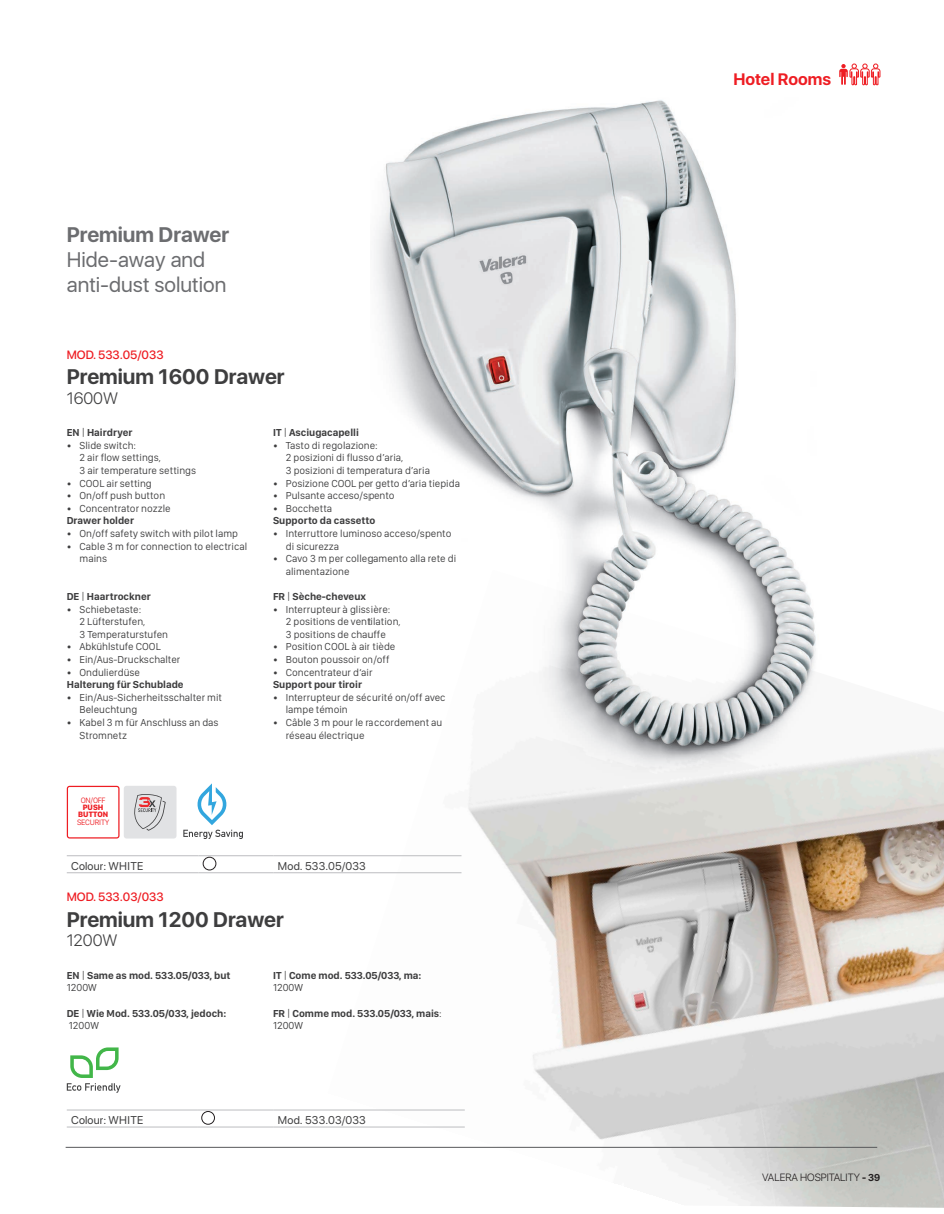
<style>
.page{position:relative;width:944px;height:1214px;background:#fff}
.page>*{position:absolute;margin:0;border:0;box-sizing:border-box;transform-origin:0 0}
.t1{font:700 21px "SFUI Display";color:#3e3e3f}
.t2{font:21px "SFUI Display";color:#6c6d70}
.t3{font:700 21px "SFUI Display";color:#6c6d70}
.t4{font:300 16.5px "SFUI Display";color:#3e3e3f}
.t5{font:700 16.5px "SFUI Display";color:#ee1d23}
.t6{font:500 12px "SF Pro Display";color:#ee1d23}
.t7{font:11.25px "SF Pro Display";letter-spacing:.015em;color:#3e3e3f}
.t8{font:10.5px/12.6px "SF Compact Display";color:#3e3e3f}
.t9{font:700 10.5px/12.6px "SF Compact Display";color:#3e3e3f}
.t10{font:300 10.5px "SF Pro Display";color:#231f20}
.t11{font:8.1px/7.5px "SF Compact Display";letter-spacing:-.025em;color:#ee1d23;text-align:center}
.s1{font-weight:400}
.s2{font-weight:800}
.s3{font-family:"SF Compact Display";font-weight:700}
</style>
<div class="page">
<img style="left:327px;top:747px;width:617px;height:460px">
<hr style="left:67px;top:855px;width:131px;height:1px;background:#bcbdc0">
<hr style="left:198px;top:855px;width:76px;height:1px;background:#bcbdc0">
<hr style="left:274px;top:855px;width:187px;height:1px;background:#bcbdc0">
<hr style="left:67px;top:872px;width:131px;height:1px;background:#bcbdc0">
<hr style="left:198px;top:872px;width:76px;height:1px;background:#bcbdc0">
<hr style="left:274px;top:872px;width:187px;height:1px;background:#bcbdc0">
<div style="left:203px;top:857px;width:13px;height:13px;border:1px solid #231f20;border-radius:50%"></div>
<hr style="left:67px;top:1109px;width:130px;height:1px;background:#bcbdc0">
<hr style="left:197px;top:1109px;width:77px;height:1px;background:#bcbdc0">
<hr style="left:274px;top:1109px;width:191px;height:1px;background:#bcbdc0">
<hr style="left:67px;top:1126px;width:130px;height:1px;background:#bcbdc0">
<hr style="left:197px;top:1126px;width:77px;height:1px;background:#bcbdc0">
<hr style="left:274px;top:1126px;width:191px;height:1px;background:#bcbdc0">
<div style="left:201px;top:1111px;width:14px;height:13px;border:1px solid #231f20;border-radius:50%"></div>
<svg style="left:839px;top:64px;width:41px;height:21px"></svg>
<img style="left:370px;top:100px;width:454px;height:687px">
<svg style="left:67px;top:785px;width:52px;height:53px"></svg>
<div style="left:124px;top:785px;width:52px;height:53px;background:#e1e2e4;border-radius:3px"></div>
<svg style="left:134px;top:794px;width:32px;height:36px"></svg>
<svg style="left:67px;top:1047px;width:54px;height:45px"></svg>
<svg style="left:183px;top:783px;width:60px;height:56px"></svg>
<hr style="left:66px;top:1147px;width:811px;height:1px;background:#57585a">
<p class="t3" style="left:67px;top:222px;width:164px">Premium Drawer</p>
<p class="t2" style="left:67px;top:243px;width:140px">Hide-away and</p>
<p class="t2" style="left:67px;top:269px;width:161px">anti-dust solution</p>
<p class="t6" style="left:67px;top:346px;width:98px">MOD. 533.05/033</p>
<p class="t1" style="left:67px;top:364px;width:219px">Premium 1600 Drawer</p>
<p class="t4" style="left:67px;top:387px;width:53px">1600W</p>
<p class="t9" style="left:67px;top:427px;width:67px">EN <span class="s1">|</span> Hairdryer</p>
<p class="t8" style="left:80px;top:440px;width:118px;text-indent:-13px">• Slide switch:<br>2 air flow settings,<br>3 air temperature settings</p>
<p class="t8" style="left:67px;top:477px;width:87px">• COOL air setting</p>
<p class="t8" style="left:67px;top:490px;width:100px">• On/off push button</p>
<p class="t8" style="left:67px;top:503px;width:105px">• Concentrator nozzle</p>
<p class="t9" style="left:67px;top:515px;width:69px">Drawer holder</p>
<p class="t8" style="left:67px;top:528px;width:173px">• On/off safety switch with pilot lamp</p>
<p class="t8" style="left:80px;top:540px;width:169px;text-indent:-13px">• Cable 3 m for connection to electrical mains</p>
<p class="t9" style="left:67px;top:591px;width:85px">DE <span class="s1">|</span> Haartrockner</p>
<p class="t8" style="left:80px;top:603px;width:90px;text-indent:-13px">• Schiebetaste:<br>2 Lüfterstufen,<br>3 Temperaturstufen</p>
<p class="t8" style="left:67px;top:641px;width:95px">• Abkühlstufe COOL</p>
<p class="t8" style="left:67px;top:654px;width:115px">• Ein/Aus-Druckschalter</p>
<p class="t8" style="left:67px;top:666px;width:75px">• Ondulierdüse</p>
<p class="t9" style="left:67px;top:679px;width:118px">Halterung für Schublade</p>
<p class="t8" style="left:80px;top:692px;width:144px;text-indent:-13px">• Ein/Aus-Sicherheitsschalter mit<br>Beleuchtung</p>
<p class="t8" style="left:80px;top:717px;width:141px;text-indent:-13px">• Kabel 3 m für Anschluss an das<br>Stromnetz</p>
<p class="t11" style="left:77px;top:796px;width:34px">ON/OFF<br><span class="s2">PUSH<br>BUTTON<br></span>SECURITY</p>
<p class="t9" style="left:273px;top:427px;width:87px">IT <span class="s1">|</span> Asciugacapelli</p>
<p class="t8" style="left:286px;top:440px;width:146px;text-indent:-13px">• Tasto di regolazione:<br>2 posizioni di flusso d’aria,<br>3 posizioni di temperatura d’aria</p>
<p class="t8" style="left:273px;top:477px;width:188px">• Posizione COOL per getto d’aria tiepida</p>
<p class="t8" style="left:273px;top:490px;width:123px">• Pulsante acceso/spento</p>
<p class="t8" style="left:273px;top:503px;width:61px">• Bocchetta</p>
<p class="t9" style="left:273px;top:515px;width:104px">Supporto da cassetto</p>
<p class="t8" style="left:286px;top:528px;width:167px;text-indent:-13px">• Interruttore luminoso acceso/spento di sicurezza</p>
<p class="t8" style="left:286px;top:553px;width:172px;text-indent:-13px">• Cavo 3 m per collegamento alla rete di alimentazione</p>
<p class="t9" style="left:273px;top:591px;width:94px">FR <span class="s1">|</span> Sèche-cheveux</p>
<p class="t8" style="left:286px;top:603px;width:116px;text-indent:-13px">• Interrupteur à glissière:<br>2 positions de ventilation,<br>3 positions de chauffe</p>
<p class="t8" style="left:273px;top:641px;width:124px">• Position COOL à air tiède</p>
<p class="t8" style="left:273px;top:654px;width:118px">• Bouton poussoir on/off</p>
<p class="t8" style="left:273px;top:666px;width:101px">• Concentrateur d‘air</p>
<p class="t9" style="left:273px;top:679px;width:90px">Support pour tiroir</p>
<p class="t8" style="left:286px;top:692px;width:161px;text-indent:-13px">• Interrupteur de sécurité on/off avec lampe témoin</p>
<p class="t8" style="left:286px;top:717px;width:158px;text-indent:-13px">• Câble 3 m pour le raccordement au réseau électrique</p>
<p class="t7" style="left:71px;top:857px;width:74px">Colour: WHITE</p>
<p class="t7" style="left:278px;top:857px;width:89px">Mod. 533.05/033</p>
<p class="t6" style="left:67px;top:888px;width:98px">MOD. 533.03/033</p>
<p class="t1" style="left:67px;top:907px;width:218px">Premium 1200 Drawer</p>
<p class="t4" style="left:67px;top:929px;width:52px">1200W</p>
<p class="t9" style="left:67px;top:970px;width:165px">EN <span class="s1">|</span> Same as mod. 533.05/033, but<br><span class="s1">1200W</span></p>
<p class="t9" style="left:67px;top:1007px;width:161px">DE <span class="s1">|</span> Wie Mod. 533.05/033, jedoch:</p>
<p class="t8" style="left:69px;top:1020px;width:31px">1200W</p>
<p class="t9" style="left:273px;top:970px;width:150px">IT <span class="s1">|</span> Come mod. 533.05/033, ma:</p>
<p class="t8" style="left:273px;top:982px;width:31px">1200W</p>
<p class="t9" style="left:273px;top:1007px;width:170px">FR <span class="s1">|</span> Comme mod. 533.05/033, mais<span class="s1">:<br>1200W</span></p>
<p class="t7" style="left:71px;top:1111px;width:74px">Colour: WHITE</p>
<p class="t7" style="left:278px;top:1111px;width:89px">Mod. 533.03/033</p>
<p class="t5" style="left:733px;top:70px;width:99px">Hotel Rooms</p>
<p class="t10" style="left:762px;top:1169px;width:119px">VALERA HOSPITALITY <span class="s3">- 39</span></p>
</div>
